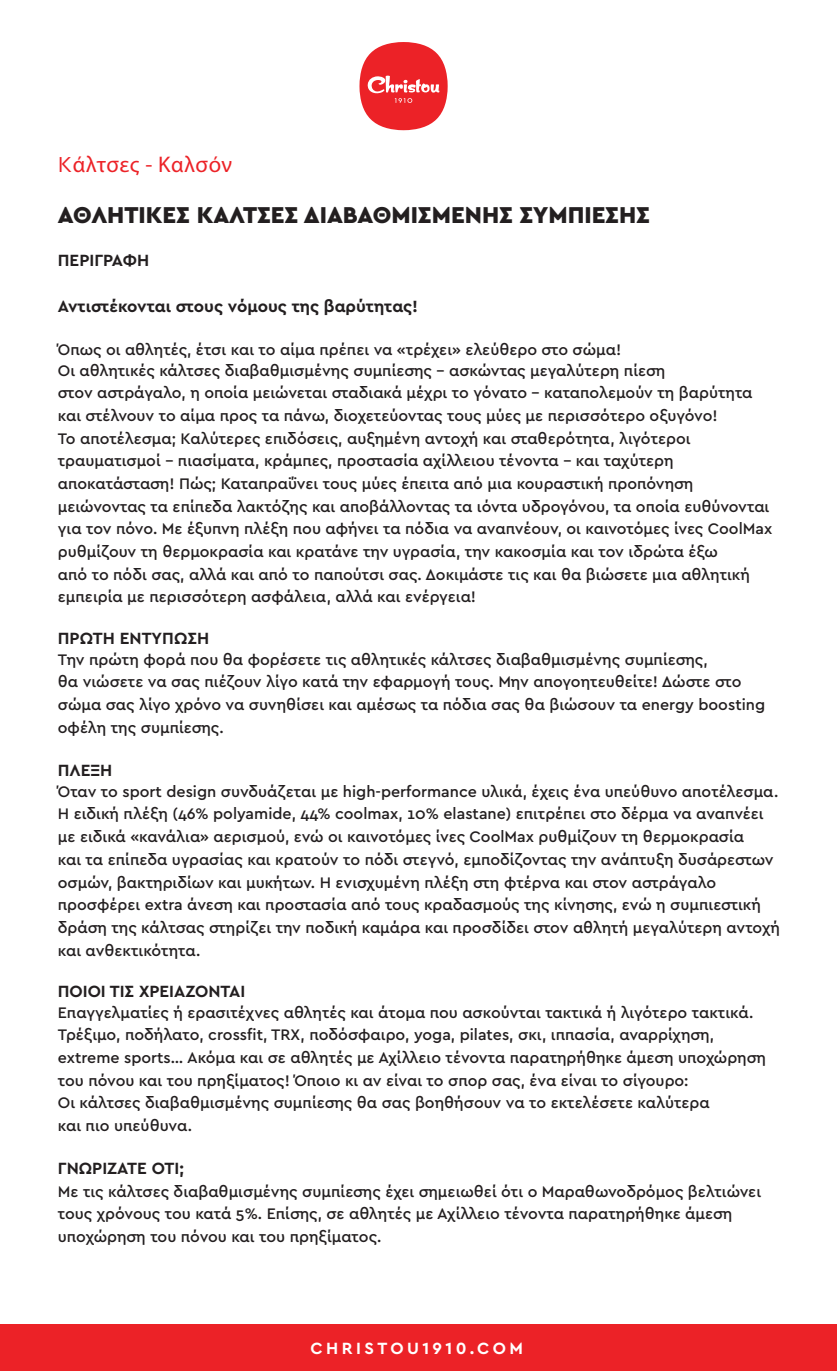
<style>
.page{position:relative;width:837px;height:1371px;background:#fff}
.page>*{position:absolute;margin:0;border:0;box-sizing:border-box;transform-origin:0 0}
.t1{font:900 24px "Cera GR";color:#231f20}
.t2{font:22.6px "Myriad Pro";letter-spacing:.025em;color:#ec2227}
.t3{font:700 17px "Cera GR";color:#231f20}
.t4{font:700 17px "Cera GR";letter-spacing:.2em;color:#fff}
.t5{font:500 16px/22.6px "Cera GR";color:#231f20}
.s1{font-family:"Cera GR"}
</style>
<div class="page">
<svg style="left:359px;top:42px;width:88px;height:88px"></svg>
<div style="left:0;top:1324px;width:837px;height:46px;background:#ec2227"></div>
<h2 class="t2" style="left:58px;top:150px;width:176px"><span class="s1">Κ</span>άλτσες - Καλσόν</h2>
<h1 class="t1" style="left:58px;top:201px;width:593px">ΑΘΛΗΤΙΚΕΣ ΚΑΛΤΣΕΣ ∆ΙΑΒΑΘΜΙΣΜΕΝΗΣ ΣΥΜΠΙΕΣΗΣ</h1>
<p class="t3" style="left:58px;top:251px;width:93px">ΠΕΡΙΓΡΑΦΗ</p>
<p class="t3" style="left:58px;top:296px;width:362px">Αντιστέκονται στους νόµους της βαρύτητας!</p>
<p class="t5" style="left:58px;top:339px;width:609px;line-height:20.6px">Όπως οι αθλητές, έτσι και το αίµα πρέπει να «τρέχει» ελεύθερο στο σώµα!<br>Οι αθλητικές κάλτσες διαβαθµισµένης συµπίεσης – ασκώντας µεγαλύτερη πίεση</p>
<p class="t5" style="left:58px;top:381px;width:715px">στον αστράγαλο, η οποία µειώνεται σταδιακά µέχρι το γόνατο – καταπολεµούν τη βαρύτητα και στέλνουν το αίµα προς τα πάνω, διοχετεύοντας τους µύες µε περισσότερο οξυγόνο!<br>Το αποτέλεσµα; Καλύτερες επιδόσεις, αυξηµένη αντοχή και σταθερότητα, λιγότεροι τραυµατισµοί – πιασίµατα, κράµπες, προστασία αχίλλειου τένοντα – και ταχύτερη αποκατάσταση! Πώς; Καταπραΰνει τους µύες έπειτα από µια κουραστική προπόνηση µειώνοντας τα επίπεδα λακτόζης και αποβάλλοντας τα ιόντα υδρογόνου, τα οποία ευθύνονται για τον πόνο. Με έξυπνη πλέξη που αφήνει τα πόδια να αναπνέουν, οι καινοτόµες ίνες CoolMax ρυθµίζουν τη θερµοκρασία και κρατάνε την υγρασία, την κακοσµία και τον ιδρώτα έξω<br>από το πόδι σας, αλλά και από το παπούτσι σας. ∆οκιµάστε τις και θα βιώσετε µια αθλητική εµπειρία µε περισσότερη ασφάλεια, αλλά και ενέργεια!</p>
<p class="t3" style="left:58px;top:628px;width:153px">ΠΡΩΤΗ ΕΝΤΥΠΩΣΗ</p>
<p class="t5" style="left:58px;top:648px;width:708px">Την πρώτη φορά που θα φορέσετε τις αθλητικές κάλτσες διαβαθµισµένης συµπίεσης,<br>θα νιώσετε να σας πιέζουν λίγο κατά την εφαρµογή τους. Μην απογοητευθείτε! ∆ώστε στο σώµα σας λίγο χρόνο να συνηθίσει και αµέσως τα πόδια σας θα βιώσουν τα energy boosting οφέλη της συµπίεσης.</p>
<p class="t3" style="left:58px;top:760px;width:56px">ΠΛΕΞΗ</p>
<p class="t5" style="left:58px;top:780px;width:723px">Όταν το sport design συνδυάζεται µε high-performance υλικά, έχεις ένα υπεύθυνο αποτέλεσµα.<br>Η ειδική πλέξη (46% polyamide, 44% coolmax, 10% elastane) επιτρέπει στο δέρµα να αναπνέει µε ειδικά «κανάλια» αερισµού, ενώ οι καινοτόµες ίνες CoolMax ρυθµίζουν τη θερµοκρασία<br>και τα επίπεδα υγρασίας και κρατούν το πόδι στεγνό, εµποδίζοντας την ανάπτυξη δυσάρεστων οσµών, βακτηριδίων και µυκήτων. Η ενισχυµένη πλέξη στη φτέρνα και στον αστράγαλο προσφέρει extra άνεση και προστασία από τους κραδασµούς της κίνησης, ενώ η συµπιεστική δράση της κάλτσας στηρίζει την ποδική καµάρα και προσδίδει στον αθλητή µεγαλύτερη αντοχή και ανθεκτικότητα.</p>
<p class="t3" style="left:58px;top:981px;width:189px">ΠΟΙΟΙ ΤΙΣ ΧΡΕΙΑΖΟΝΤΑΙ</p>
<p class="t5" style="left:58px;top:1000px;width:709px">Επαγγελµατίες ή ερασιτέχνες αθλητές και άτοµα που ασκούνται τακτικά ή λιγότερο τακτικά.<br>Τρέξιµο, ποδήλατο, crossfit, TRX, ποδόσφαιρο, yoga, pilates, σκι, ιππασία, αναρρίχηση, extreme sports… Ακόµα και σε αθλητές µε Αχίλλειο τένοντα παρατηρήθηκε άµεση υποχώρηση του πόνου και του πρηξίµατος! Όποιο κι αν είναι το σπορ σας, ένα είναι το σίγουρο:<br>Οι κάλτσες διαβαθµισµένης συµπίεσης θα σας βοηθήσουν να το εκτελέσετε καλύτερα<br>και πιο υπεύθυνα.</p>
<p class="t3" style="left:58px;top:1158px;width:128px">ΓΝΩΡΙΖΑΤΕ ΟΤΙ;</p>
<p class="t5" style="left:58px;top:1179px;width:704px">Με τις κάλτσες διαβαθµισµένης συµπίεσης έχει σηµειωθεί ότι ο Μαραθωνοδρόµος βελτιώνει τους χρόνους του κατά 5%. Επίσης, σε αθλητές µε Αχίλλειο τένοντα παρατηρήθηκε άµεση υποχώρηση του πόνου και του πρηξίµατος.</p>
<p class="t4" style="left:310px;top:1337px;width:214px">CHRISTOU1910.COM</p>
</div>
